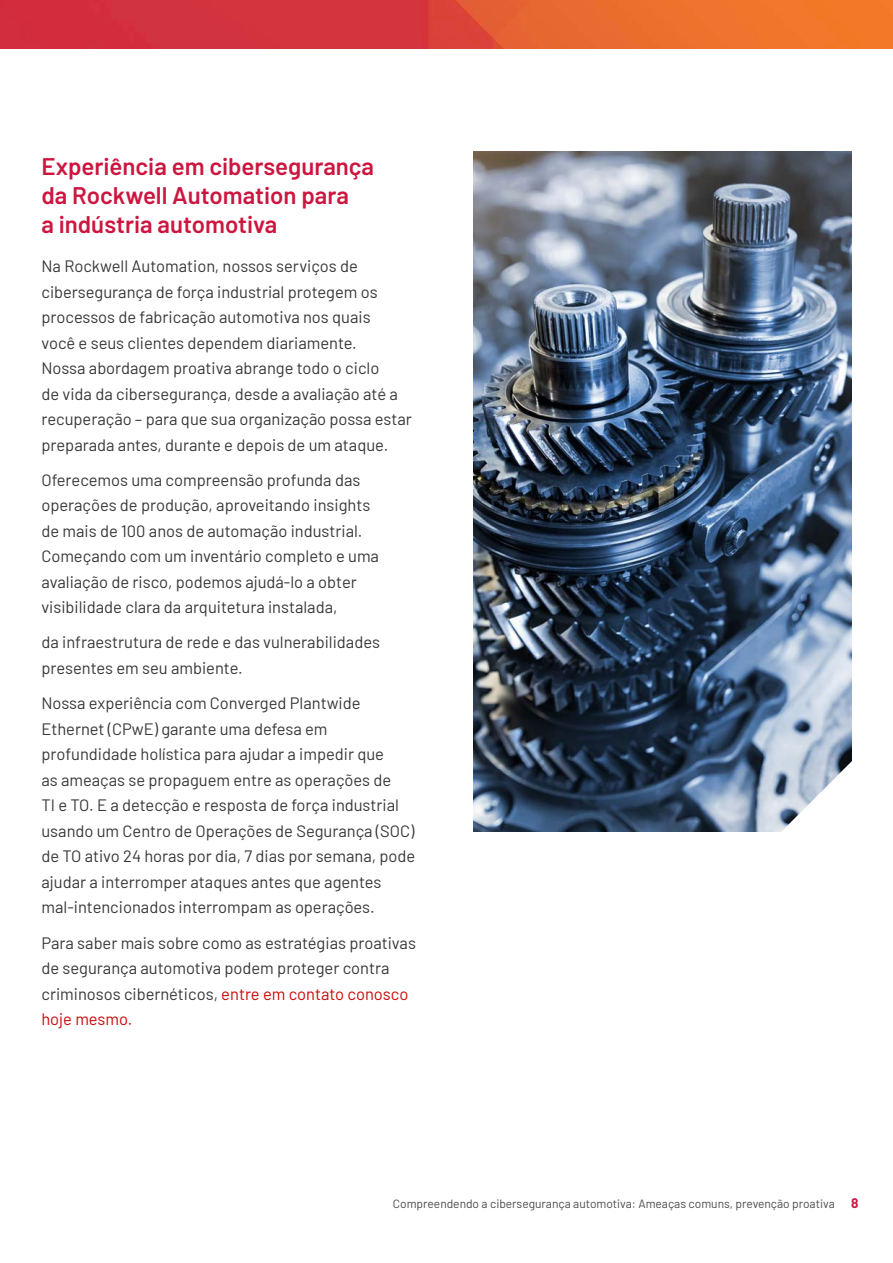
<style>
.page{position:relative;width:893px;height:1263px;background:#fff}
.page>*{position:absolute;margin:0;border:0;box-sizing:border-box;transform-origin:0 0}
.h3_Red{font:600 24px/28.8px "Barlow";color:#cd163f}
.Body_Copy{font:16.5px/25.5px "Barlow";color:#383839}
.t1{font:12px "Barlow";color:#4c4c4c}
.s1{color:#ca0a0a}
.s2{font-weight:700;font-size:13.5px;color:#cd163f}
</style>
<div class="page">
<img style="left:0;top:0;width:893px;height:48px">
<img style="left:473px;top:151px;width:378px;height:680px">
<svg style="left:781px;top:744px;width:71px;height:88px"></svg>
<p class="h3_Red" style="left:41px;top:150px;width:334px">Experiência em cibersegurança da Rockwell Automation para<br>a indústria automotiva</p>
<p class="Body_Copy" style="left:41px;top:252px;width:372px">Na Rockwell Automation, nossos serviços de cibersegurança de força industrial protegem os processos de fabricação automotiva nos quais<br>você e seus clientes dependem diariamente.<br>Nossa abordagem proativa abrange todo o ciclo<br>de vida da cibersegurança, desde a avaliação até a recuperação – para que sua organização possa estar preparada antes, durante e depois de um ataque.</p>
<p class="Body_Copy" style="left:41px;top:466px;width:339px">Oferecemos uma compreensão profunda das operações de produção, aproveitando insights de mais de 100 anos de automação industrial.<br>Começando com um inventário completo e uma avaliação de risco, podemos ajudá-lo a obter visibilidade clara da arquitetura instalada,</p>
<p class="Body_Copy" style="left:41px;top:628px;width:340px">da infraestrutura de rede e das vulnerabilidades presentes em seu ambiente.</p>
<p class="Body_Copy" style="left:41px;top:689px;width:375px">Nossa experiência com Converged Plantwide Ethernet (CPwE) garante uma defesa em profundidade holística para ajudar a impedir que<br>as ameaças se propaguem entre as operações de<br>TI e TO. E a detecção e resposta de força industrial usando um Centro de Operações de Segurança (SOC) de TO ativo 24 horas por dia, 7 dias por semana, pode ajudar a interromper ataques antes que agentes mal‑intencionados interrompam as operações.</p>
<p class="Body_Copy" style="left:41px;top:928px;width:376px">Para saber mais sobre como as estratégias proativas de segurança automotiva podem proteger contra criminosos cibernéticos, <span class="s1">entre em contato conosco hoje mesmo.</span></p>
<p class="t1" style="left:393px;top:1195px;width:467px">Compreendendo a cibersegurança automotiva: Ameaças comuns, prevenção proativa <span class="s2">8</span></p>
</div>
